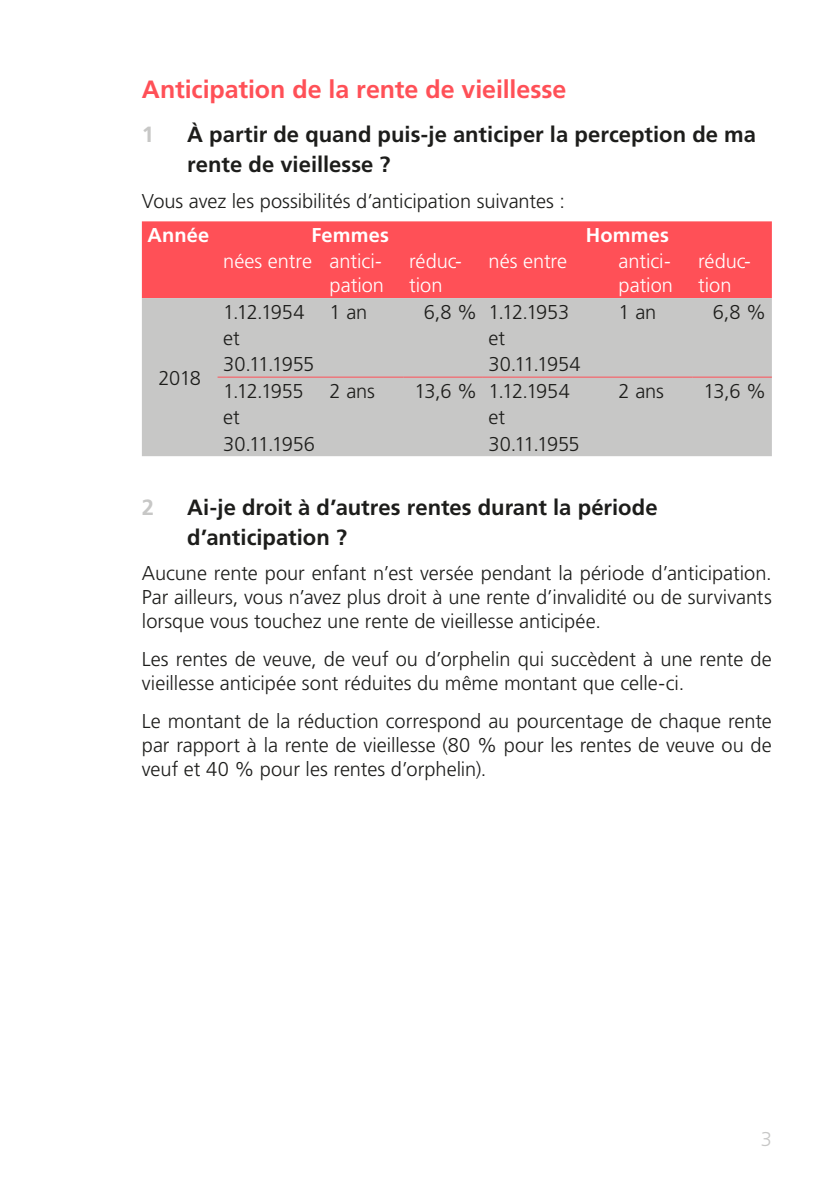
<style>
.page{position:relative;width:840px;height:1191px;background:#fff}
.page>*{position:absolute;margin:0;border:0;box-sizing:border-box;transform-origin:0 0}
.Texttitel{font:700 25px "Frutiger LT Std";letter-spacing:-.005em;color:#ff5057}
.t1{font:700 22px/30px "Frutiger LT Std";color:#1d1d1b}
.t2{font:700 22px "Frutiger LT Std";color:#c7c7c6}
.Grundtext{font:300 20px/24px "Frutiger LT Std";letter-spacing:-.005em;color:#1d1d1b;text-align:justify}
.Tabellen_Text_Weiss{font:300 20px/24px "Frutiger LT Std";color:#fff}
.Text_vor_Aufzählung{font:300 20px "Frutiger LT Std";letter-spacing:-.005em;color:#1d1d1b}
.Tabellen_Text_Weiss-2{font:700 20px "Frutiger LT Std";letter-spacing:.01em;color:#fff}
.MB_Gruppe_Titelseite{font:300 20px "Frutiger LT Std";color:#c7c7c6}
</style>
<div class="page">
<div style="left:142px;top:221px;width:629px;height:77px;background:#ff5057"></div>
<div style="left:142px;top:298px;width:629px;height:158px;background:#c7c7c6"></div>
<hr style="left:217px;top:376px;width:107px;height:1px;background:#ff5057">
<hr style="left:324px;top:376px;width:79px;height:1px;background:#ff5057">
<hr style="left:403px;top:376px;width:79px;height:1px;background:#ff5057">
<hr style="left:482px;top:376px;width:130px;height:1px;background:#ff5057">
<hr style="left:612px;top:376px;width:80px;height:1px;background:#ff5057">
<hr style="left:692px;top:376px;width:79px;height:1px;background:#ff5057">
<p class="Texttitel" style="left:142px;top:75px;width:426px">Anticipation de la rente de vieillesse</p>
<p class="t2" style="left:142px;top:122px;width:14px">1</p>
<p class="t1" style="left:187px;top:120px;width:570px">À partir de quand puis-je anticiper la perception de ma rente de vieillesse ?</p>
<p class="Text_vor_Aufzählung" style="left:142px;top:189px;width:424px">Vous avez les possibilités d’anticipation suivantes :</p>
<p class="Tabellen_Text_Weiss-2" style="left:147px;top:223px;width:63px">Année</p>
<p class="Tabellen_Text_Weiss-2" style="left:311px;top:223px;width:79px">Femmes</p>
<p class="Tabellen_Text_Weiss-2" style="left:585px;top:223px;width:84px">Hommes</p>
<p class="Tabellen_Text_Weiss" style="left:223px;top:250px;width:90px">nées entre</p>
<p class="Tabellen_Text_Weiss" style="left:329px;top:250px;width:56px">antici&shy;pation</p>
<p class="Tabellen_Text_Weiss" style="left:409px;top:250px;width:54px">réduc&shy;tion</p>
<p class="Tabellen_Text_Weiss" style="left:488px;top:250px;width:80px">nés entre</p>
<p class="Tabellen_Text_Weiss" style="left:618px;top:250px;width:56px">antici&shy;pation</p>
<p class="Tabellen_Text_Weiss" style="left:697px;top:250px;width:54px">réduc&shy;tion</p>
<p class="Grundtext" style="left:158px;top:366px;width:44px">2018</p>
<p class="Grundtext" style="left:223px;top:300px;width:83px">1.12.1954</p>
<p class="Grundtext" style="left:329px;top:300px;width:39px">1 an</p>
<p class="Grundtext" style="left:423px;top:300px;width:55px">6,8 %</p>
<p class="Grundtext" style="left:488px;top:300px;width:82px">1.12.1953</p>
<p class="Grundtext" style="left:618px;top:300px;width:39px">1 an</p>
<p class="Grundtext" style="left:712px;top:300px;width:55px">6,8 %</p>
<p class="Grundtext" style="left:223px;top:326px;width:18px">et</p>
<p class="Grundtext" style="left:488px;top:326px;width:18px">et</p>
<p class="Grundtext" style="left:223px;top:353px;width:93px">30.11.1955</p>
<p class="Grundtext" style="left:488px;top:353px;width:94px">30.11.1954</p>
<p class="Grundtext" style="left:223px;top:379px;width:82px">1.12.1955</p>
<p class="Grundtext" style="left:329px;top:379px;width:47px">2 ans</p>
<p class="Grundtext" style="left:414px;top:379px;width:64px">13,6 %</p>
<p class="Grundtext" style="left:488px;top:379px;width:83px">1.12.1954</p>
<p class="Grundtext" style="left:618px;top:379px;width:47px">2 ans</p>
<p class="Grundtext" style="left:703px;top:379px;width:64px">13,6 %</p>
<p class="Grundtext" style="left:223px;top:405px;width:18px">et</p>
<p class="Grundtext" style="left:488px;top:405px;width:18px">et</p>
<p class="Grundtext" style="left:223px;top:432px;width:93px">30.11.1956</p>
<p class="Grundtext" style="left:488px;top:432px;width:93px">30.11.1955</p>
<p class="t2" style="left:142px;top:494px;width:14px">2</p>
<p class="t1" style="left:187px;top:492px;width:471px">Ai-je droit à d’autres rentes durant la période d’anticipation ?</p>
<p class="Grundtext" style="left:142px;top:561px;width:631px">Aucune rente pour enfant n’est versée pendant la période d’anticipation.<br>Par ailleurs, vous n’avez plus droit à une rente d’invalidité ou de survivants lorsque vous touchez une rente de vieillesse anticipée.</p>
<p class="Grundtext" style="left:142px;top:647px;width:631px">Les rentes de veuve, de veuf ou d’orphelin qui succèdent à une rente de vieillesse anticipée sont réduites du même montant que celle-ci.</p>
<p class="Grundtext" style="left:142px;top:709px;width:631px">Le montant de la réduction correspond au pourcentage de chaque rente par rapport à la rente de vieillesse (80 % pour les rentes de veuve ou de veuf et 40 % pour les rentes d’orphelin).</p>
<p class="MB_Gruppe_Titelseite" style="left:760px;top:1127px;width:13px">3</p>
</div>
